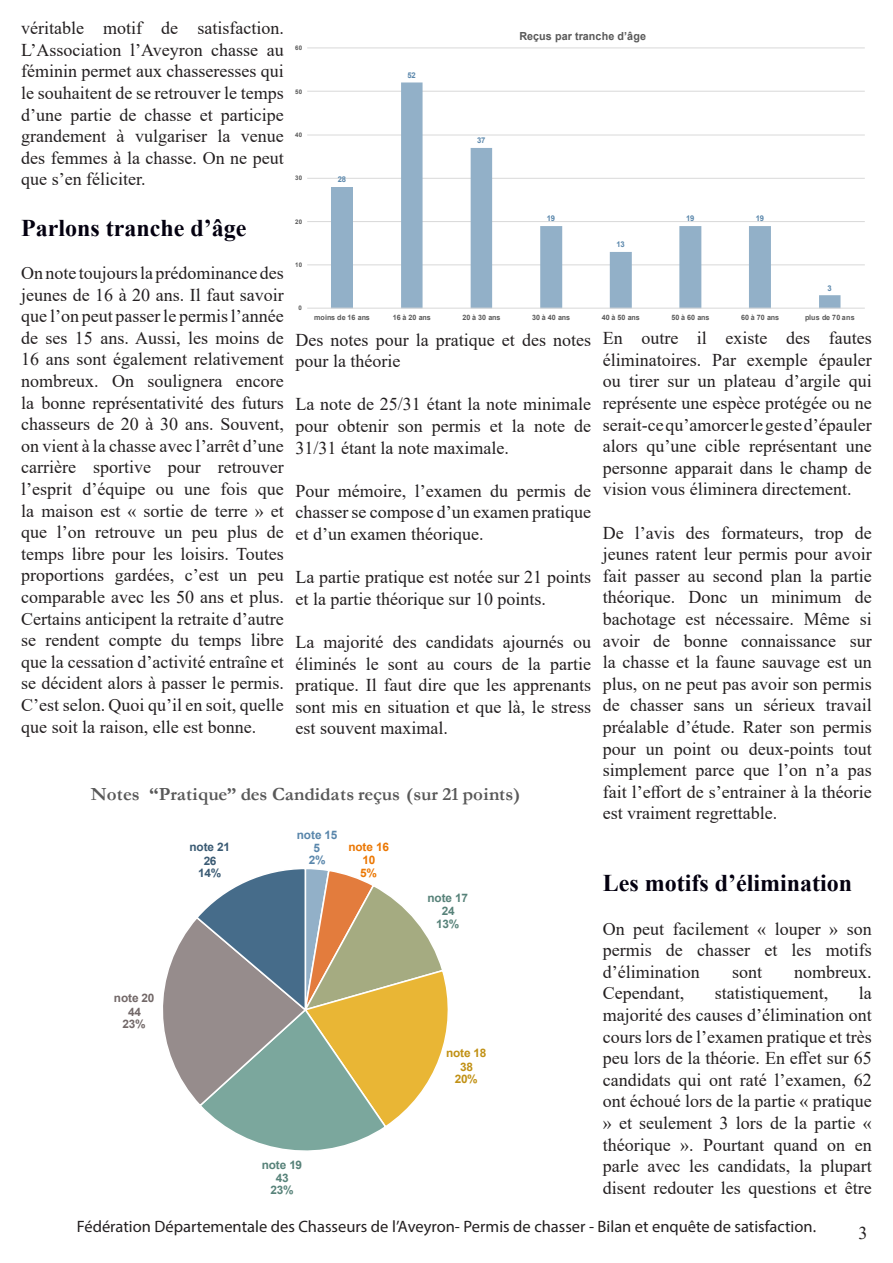
<style>
.page{position:relative;width:893px;height:1263px;background:#fff}
.page>*{position:absolute;margin:0;border:0;box-sizing:border-box;transform-origin:0 0}
.t1{font:700 24px "Times New Roman";color:#040010}
.t2{font:700 18.75px "Garamond";letter-spacing:-.01em;color:#595959}
.t3{font:18px/21.6px "Times New Roman";color:#231f20;text-align:justify}
.t4{font:16.5px "Myriad Pro";color:#231f20}
.t5{font:700 11.7px/12.9px "Arial";letter-spacing:-.015em;color:#578279;text-align:center}
.t6{font:700 11.7px/12.9px "Arial";letter-spacing:-.015em;color:#c19115;text-align:center}
.t7{font:700 11.7px/12.9px "Arial";letter-spacing:-.015em;color:#726868;text-align:center}
.t8{font:700 11.7px/12.9px "Arial";letter-spacing:-.015em;color:#3a5a73;text-align:center}
.t9{font:700 11.7px/12.9px "Arial";letter-spacing:-.01em;color:#eb7703;text-align:center}
.t10{font:700 11.7px/12.9px "Arial";letter-spacing:-.01em;color:#5986ab;text-align:center}
.t11{font:700 11.1px "Arial";letter-spacing:.01em;color:#595959}
.t12{font:700 7.95px "Arial";letter-spacing:-.025em;color:#5986ab}
.t13{font:700 7.35px "Arial";letter-spacing:.015em;color:#595959}
.t14{font:700 6.3px "Arial";letter-spacing:.025em;color:#595959}
</style>
<div class="page">
<hr style="left:307px;top:265px;width:558px;height:1px;background:#d9d9d9">
<hr style="left:307px;top:221px;width:558px;height:1px;background:#d9d9d9">
<hr style="left:307px;top:178px;width:558px;height:1px;background:#d9d9d9">
<hr style="left:307px;top:135px;width:558px;height:1px;background:#d9d9d9">
<hr style="left:307px;top:91px;width:558px;height:1px;background:#d9d9d9">
<hr style="left:307px;top:48px;width:558px;height:1px;background:#d9d9d9">
<svg style="left:331px;top:82px;width:509px;height:226px"></svg>
<hr style="left:307px;top:308px;width:558px;height:1px;background:#d9d9d9">
<svg style="left:163px;top:869px;width:285px;height:282px"></svg>
<p class="t3" style="left:21px;top:17px;width:264px">véritable motif de satisfaction.<br>L’Association l’Aveyron chasse au féminin permet aux chasseresses qui le souhaitent de se retrouver le temps d’une partie de chasse et participe grandement à vulgariser la venue des femmes à la chasse. On ne peut que s’en féliciter.</p>
<h1 class="t1" style="left:21px;top:210px;width:227px">Parlons tranche d’âge</h1>
<p class="t3" style="left:21px;top:261px;width:264px">On note toujours la prédominance des jeunes de 16 à 20 ans. Il faut savoir que l’on peut passer le permis l’année de ses 15 ans. Aussi, les moins de 16 ans sont également relativement nombreux. On soulignera encore la bonne représentativité des futurs chasseurs de 20 à 30 ans. Souvent, on vient à la chasse avec l’arrêt d’une carrière sportive pour retrouver l’esprit d’équipe ou une fois que la maison est « sortie de terre » et que l’on retrouve un peu plus de temps libre pour les loisirs. Toutes proportions gardées, c’est un peu comparable avec les 50 ans et plus.<br>Certains anticipent la retraite d’autre se rendent compte du temps libre que la cessation d’activité entraîne et se décident alors à passer le permis.<br>C’est selon. Quoi qu’il en soit, quelle que soit la raison, elle est bonne.</p>
<p class="t11" style="left:519px;top:28px;width:128px">Reçus par tranche d’âge</p>
<p class="t14" style="left:295px;top:43px;width:8px">60</p>
<p class="t12" style="left:407px;top:70px;width:10px">52</p>
<p class="t14" style="left:295px;top:87px;width:8px">50</p>
<p class="t14" style="left:295px;top:130px;width:8px">40</p>
<p class="t12" style="left:477px;top:135px;width:10px">37</p>
<p class="t14" style="left:295px;top:174px;width:8px">30</p>
<p class="t12" style="left:338px;top:174px;width:10px">28</p>
<p class="t12" style="left:547px;top:213px;width:10px">19</p>
<p class="t12" style="left:686px;top:213px;width:10px">19</p>
<p class="t12" style="left:756px;top:213px;width:10px">19</p>
<p class="t14" style="left:295px;top:217px;width:8px">20</p>
<p class="t12" style="left:616px;top:239px;width:10px">13</p>
<p class="t14" style="left:295px;top:260px;width:8px">10</p>
<p class="t12" style="left:827px;top:282px;width:6px">3</p>
<p class="t14" style="left:299px;top:304px;width:5px">0</p>
<p class="t13" style="left:314px;top:312px;width:57px">moins de 16 ans</p>
<p class="t13" style="left:393px;top:312px;width:40px">16 à 20 ans</p>
<p class="t13" style="left:462px;top:312px;width:40px">20 à 30 ans</p>
<p class="t13" style="left:532px;top:312px;width:40px">30 à 40 ans</p>
<p class="t13" style="left:602px;top:312px;width:40px">40 à 50 ans</p>
<p class="t13" style="left:671px;top:312px;width:40px">50 à 60 ans</p>
<p class="t13" style="left:741px;top:312px;width:40px">60 à 70 ans</p>
<p class="t13" style="left:805px;top:312px;width:51px">plus de 70 ans</p>
<p class="t3" style="left:603px;top:327px;width:270px">En outre il existe des fautes éliminatoires. Par exemple épauler ou tirer sur un plateau d’argile qui représente une espèce protégée ou ne serait-ce qu’amorcer le geste d’épauler alors qu’une cible représentant une personne apparait dans le champ de vision vous éliminera directement.</p>
<p class="t3" style="left:603px;top:521px;width:270px">De l’avis des formateurs, trop de jeunes ratent leur permis pour avoir fait passer au second plan la partie théorique. Donc un minimum de bachotage est nécessaire. Même si avoir de bonne connaissance sur la chasse et la faune sauvage est un plus, on ne peut pas avoir son permis de chasser sans un sérieux travail préalable d’étude. Rater son permis pour un point ou deux-points tout simplement parce que l’on n’a pas fait l’effort de s’entrainer à la théorie est vraiment regrettable.</p>
<p class="t3" style="left:296px;top:328px;width:297px">Des notes pour la pratique et des notes pour la théorie</p>
<p class="t3" style="left:296px;top:393px;width:297px">La note de 25/31 étant la note minimale pour obtenir son permis et la note de 31/31 étant la note maximale.</p>
<p class="t3" style="left:296px;top:479px;width:297px">Pour mémoire, l’examen du permis de chasser se compose d’un examen pratique et d’un examen théorique.</p>
<p class="t3" style="left:296px;top:566px;width:297px">La partie pratique est notée sur 21 points et la partie théorique sur 10 points.</p>
<p class="t3" style="left:296px;top:631px;width:297px">La majorité des candidats ajournés ou éliminés le sont au cours de la partie pratique. Il faut dire que les apprenants sont mis en situation et que là, le stress est souvent maximal.</p>
<p class="t2" style="left:91px;top:782px;width:431px">Notes “Pratique” des Candidats reçus (sur 21 points)</p>
<p class="t8" style="left:189px;top:841px;width:42px">note 21<br>26<br>14%</p>
<p class="t10" style="left:297px;top:828px;width:42px">note 15<br>5<br>2%</p>
<p class="t9" style="left:348px;top:841px;width:42px">note 16<br>10<br>5%</p>
<p class="t5" style="left:427px;top:891px;width:42px">note 17<br>24<br>13%</p>
<h1 class="t1" style="left:603px;top:866px;width:251px">Les motifs d’élimination</h1>
<p class="t3" style="left:603px;top:917px;width:270px">On peut facilement « louper » son permis de chasser et les motifs d’élimination</p>
<p class="t3" style="left:732px;top:960px;width:32px">sont</p>
<p class="t3" style="left:794px;top:960px;width:79px">nombreux.</p>
<p class="t3" style="left:603px;top:982px;width:270px;text-indent:256px">la majorité des causes d’élimination ont cours lors de l’examen pratique et très peu lors de la théorie. En effet sur 65 candidats qui ont raté l’examen, 62 ont échoué lors de la partie « pratique » et seulement 3 lors de la partie « théorique ». Pourtant quand on en parle avec les candidats, la plupart disent redouter les questions et être</p>
<p class="t3" style="left:858px;top:1222px;width:10px">3</p>
<p class="t3" style="left:603px;top:982px;width:83px">Cependant,</p>
<p class="t3" style="left:715px;top:982px;width:115px">statistiquement,</p>
<p class="t7" style="left:114px;top:992px;width:42px">note 20<br>44<br>23%</p>
<p class="t6" style="left:446px;top:1047px;width:42px">note 18<br>38<br>20%</p>
<p class="t5" style="left:262px;top:1158px;width:42px">note 19<br>43<br>23%</p>
<p class="t4" style="left:77px;top:1216px;width:741px">Fédération Départementale des Chasseurs de l’Aveyron- Permis de chasser - Bilan et enquête de satisfaction.</p>
</div>
